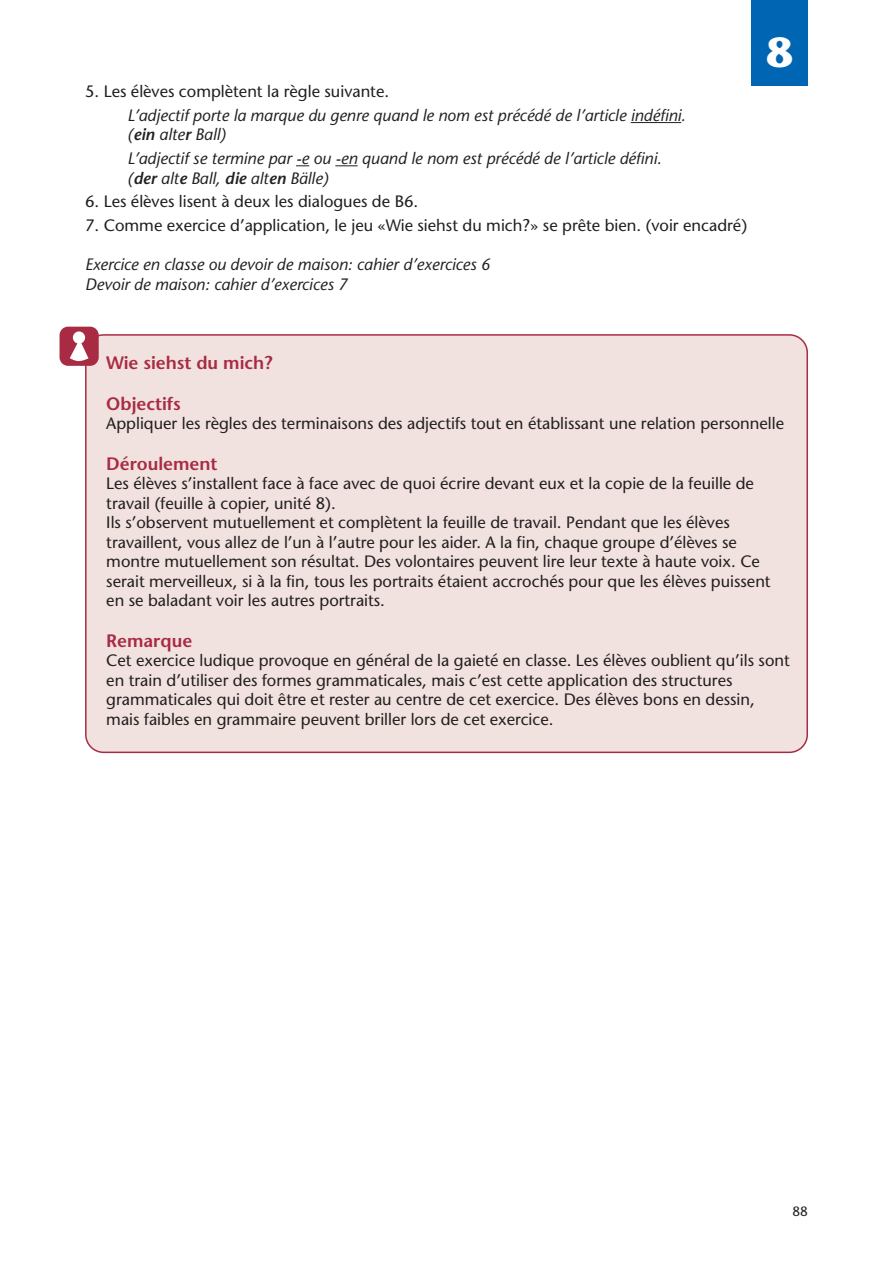
<style>
.page{position:relative;width:893px;height:1263px;background:#fff}
.page>*{position:absolute;margin:0;border:0;box-sizing:border-box;transform-origin:0 0}
.t1{font:700 42px "Stone Sans";color:#fff}
.t2{font:600 18px "Stone Sans";color:#a82b43}
.t3{font:16.5px/19.5px "Stone Sans";color:#231f20}
.t4{font:italic 16.5px/19.5px "Stone Sans";color:#231f20}
.t5{font:13.5px "Stone Sans";color:#231f20}
.s1{font-weight:600}
</style>
<div class="page">
<div style="left:85px;top:334px;width:723px;height:419px;background:#f1e2df"></div>
<div style="left:60px;top:327px;width:39px;height:39px;background:#a82b43;border-radius:9px"></div>
<div style="left:73px;top:331px;width:12px;height:13px;background:#fff;border-radius:50%"></div>
<svg style="left:70px;top:342px;width:18px;height:19px"></svg>
<div style="left:751px;top:0;width:57px;height:85px;background:#0066b3"></div>
<hr style="left:631px;top:122px;width:50px;height:1px;background:#231f20">
<svg style="left:296px;top:165px;width:13px;height:1px"></svg>
<svg style="left:335px;top:165px;width:23px;height:1px"></svg>
<p class="t3" style="left:85px;top:83px;width:306px">5. Les élèves complètent la règle suivante.</p>
<p class="t4" style="left:128px;top:107px;width:560px">L’adjectif porte la marque du genre quand le nom est précédé de l’article indéfini. (<span class="s1">ein</span> alte<span class="s1">r</span> Ball)</p>
<p class="t4" style="left:128px;top:150px;width:536px">L’adjectif se termine par -e ou -en quand le nom est précédé de l’article défini. (<span class="s1">der</span> alt<span class="s1">e</span> Ball, <span class="s1">die</span> alt<span class="s1">en</span> Bälle)</p>
<p class="t3" style="left:85px;top:194px;width:335px">6. Les élèves lisent à deux les dialogues de B6.</p>
<p class="t3" style="left:85px;top:217px;width:663px">7. Comme exercice d’application, le jeu «Wie siehst du mich?» se prête bien. (voir encadré)</p>
<p class="t4" style="left:85px;top:256px;width:407px">Exercice en classe ou devoir de maison: cahier d’exercices 6<br>Devoir de maison: cahier d’exercices 7</p>
<h1 class="t1" style="left:766px;top:36px;width:28px">8</h1>
<p class="t2" style="left:106px;top:356px;width:168px">Wie siehst du mich?</p>
<p class="t2" style="left:106px;top:396px;width:76px">Objectifs</p>
<p class="t3" style="left:106px;top:415px;width:679px">Appliquer les règles des terminaisons des adjectifs tout en établissant une relation personnelle</p>
<p class="t2" style="left:106px;top:456px;width:113px">Déroulement</p>
<p class="t3" style="left:106px;top:475px;width:666px">Les élèves s’installent face à face avec de quoi écrire devant eux et la copie de la feuille de travail (feuille à copier, unité 8).<br>Ils s’observent mutuellement et complètent la feuille de travail. Pendant que les élèves travaillent, vous allez de l’un à l’autre pour les aider. A la fin, chaque groupe d’élèves se montre mutuellement son résultat. Des volontaires peuvent lire leur texte à haute voix. Ce serait merveilleux, si à la fin, tous les portraits étaient accrochés pour que les élèves puissent en se baladant voir les autres portraits.</p>
<p class="t2" style="left:106px;top:633px;width:87px">Remarque</p>
<p class="t3" style="left:106px;top:652px;width:685px">Cet exercice ludique provoque en général de la gaieté en classe. Les élèves oublient qu’ils sont en train d’utiliser des formes grammaticales, mais c’est cette application des structures grammaticales qui doit être et rester au centre de cet exercice. Des élèves bons en dessin, mais faibles en grammaire peuvent briller lors de cet exercice.</p>
<p class="t5" style="left:792px;top:1206px;width:17px">88</p>
</div>
